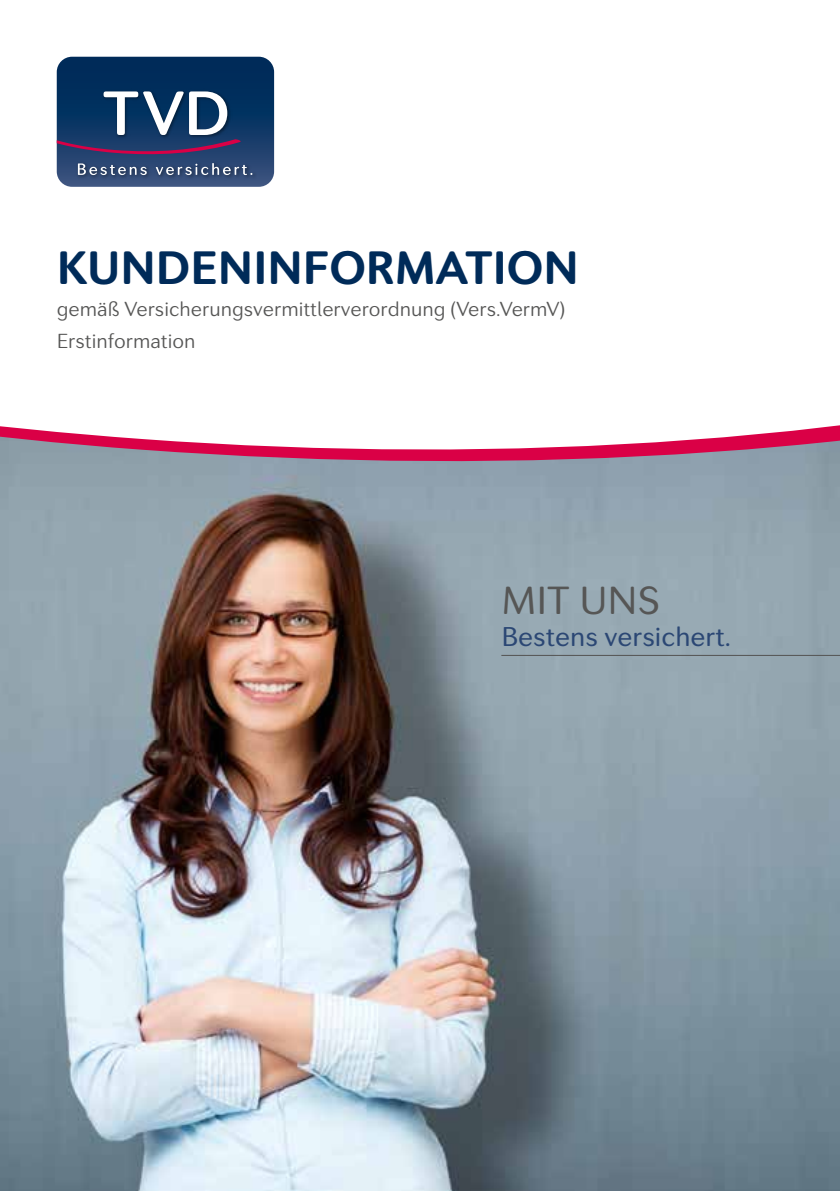
<style>
.page{position:relative;width:840px;height:1191px;background:#fff}
.page>*{position:absolute;margin:0;border:0;box-sizing:border-box;transform-origin:0 0}
.t1{font:700 46px "Seconda Soft";color:#002b59}
.t2{font:38.6px "Seconda Soft";color:#565655}
.t3{font:26.8px "Seconda Soft";color:#2b4774}
.t4{font:300 20px/32px "Seconda Soft";color:#565655}
</style>
<div class="page">
<svg style="left:57px;top:57px;width:217px;height:130px;background:#2b4972"></svg>
<img style="left:0;top:477px;width:839px;height:714px">
<hr style="left:501px;top:655px;width:338px;height:1px;background:#565655">
<svg style="left:0;top:425px;width:839px;height:52px"></svg>
<h1 class="t1" style="left:57px;top:239px;width:523px">KUNDENINFORMATION</h1>
<p class="t4" style="left:57px;top:293px;width:509px">gemäß Versicherungsvermittlerverordnung (Vers.VermV)<br>Erstinformation</p>
<h2 class="t2" style="left:501px;top:576px;width:160px">MIT UNS</h2>
<h3 class="t3" style="left:501px;top:620px;width:231px">Bestens versichert.</h3>
</div>
